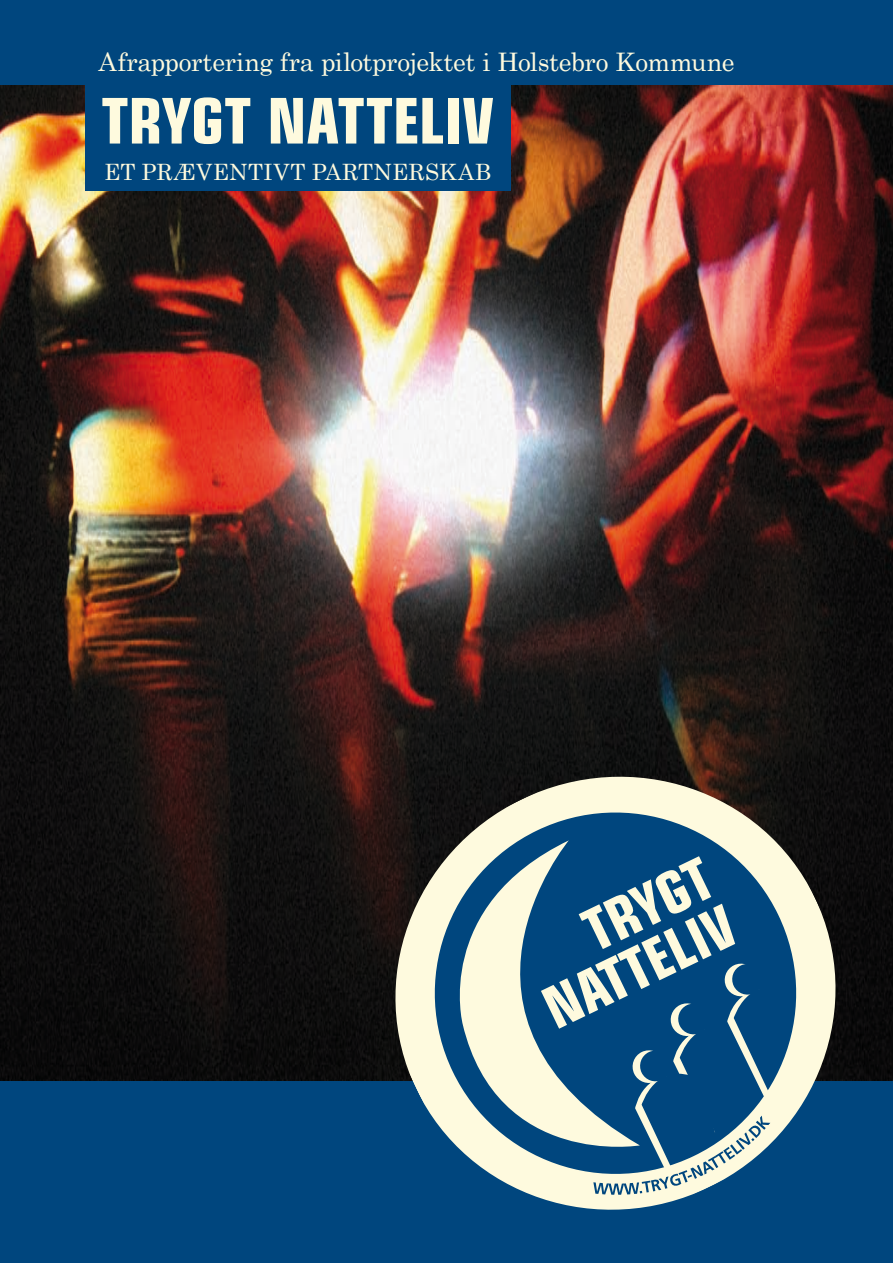
<style>
.page{position:relative;width:893px;height:1263px;background:#00467e}
.page>*{position:absolute;margin:0;border:0;box-sizing:border-box;transform-origin:0 0}
.t1{font:700 condensed 63px "Eurostile";letter-spacing:-.005em;color:#fefade}
.t2{font:25.5px "Century";letter-spacing:-.025em;color:#fefade}
.t3{font:22.5px "Century";letter-spacing:.02em;color:#fefade}
</style>
<div class="page">
<img style="left:0;top:85px;width:893px;height:995px">
<svg style="left:345px;top:726px;width:506px;height:484px"></svg>
<svg style="left:421px;top:840px;width:219px;height:329px;fill:#fefade"></svg>
<svg style="left:541px;top:856px;width:262px;height:339px"></svg>
<div style="left:85px;top:74px;width:425px;height:117px;background:#00467e"></div>
<p class="t2" style="left:99px;top:41px;width:637px">Afrapportering fra pilotprojektet i Holstebro Kommune</p>
<h1 class="t1" style="left:102px;top:83px;width:394px">TRYGT NATTELIV</h1>
<p class="t3" style="left:104px;top:153px;width:389px">Et præventivt Partnerskab</p>
</div>
